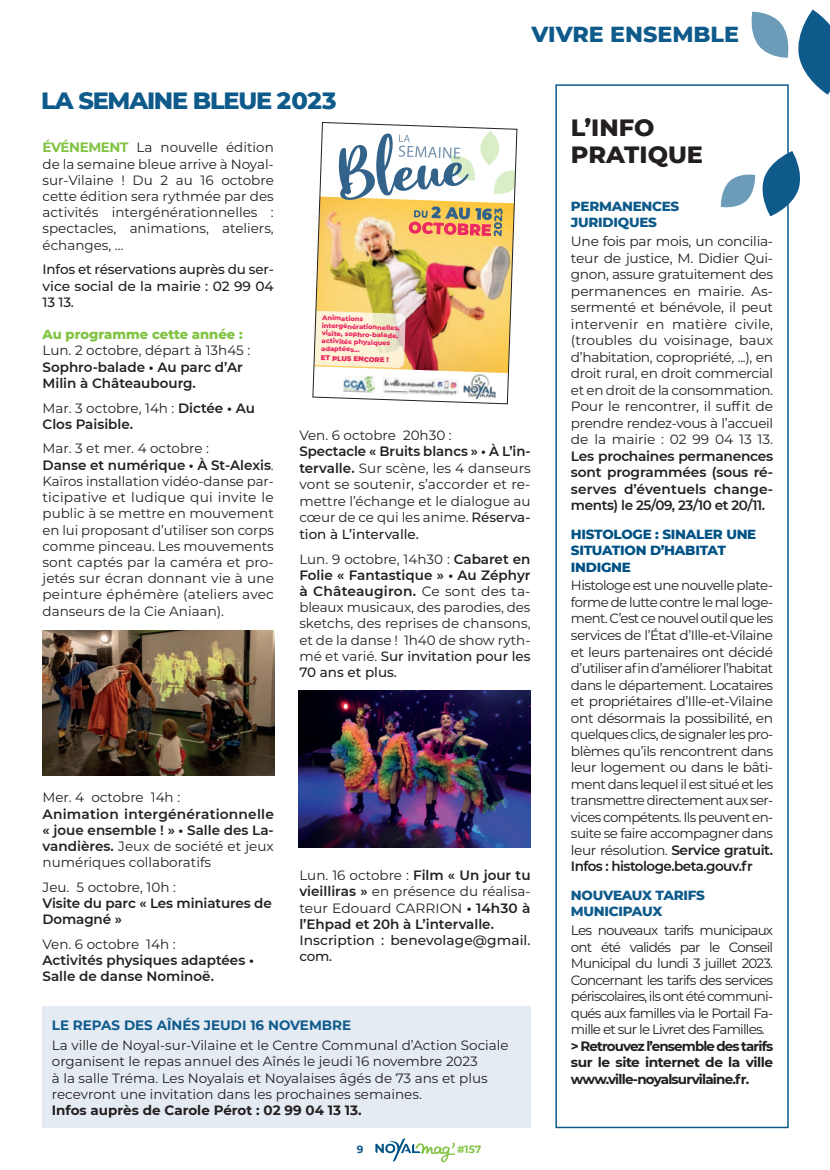
<style>
.page{position:relative;width:830px;height:1170px;background:#fff}
.page>*{position:absolute;margin:0;border:0;box-sizing:border-box;transform-origin:0 0}
.t1{font:78px "Angelina Alt Demo";color:#33638a;scale:1.09 1}
.t2{font:800 24px "Montserrat";letter-spacing:-.05em;color:#0d5a8b}
.t3{font:800 24px/27px "Montserrat";color:#231f20}
.t4{font:800 22.2px "Montserrat";color:#0d5a8b}
.t5{font:13.5px/16.5px "Montserrat";color:#231f20;text-align:justify}
.t6{font:600 13.5px/16.2px "Montserrat";color:#231f20}
.t7{font:500 13.5px/16.2px "Montserrat";letter-spacing:-.005em;color:#231f20;text-align:justify}
.t8{font:700 13.5px/16.5px "Montserrat";letter-spacing:-.035em;color:#231f20;text-align:justify}
.t9{font:800 13.5px/16.2px "Montserrat";letter-spacing:-.02em;color:#0d5a8b}
.t10{font:800 13.5px/16.2px "Montserrat";letter-spacing:-.02em;color:#005285}
.t11{font:700 13.5px "Montserrat";color:#231f20}
.t12{font:700 13.5px "Montserrat";color:#0d5a8b}
.t13{font:800 13.5px "Montserrat";color:#81c342}
.t14{font:700 10.5px "Montserrat";color:#81c342}
.t15{font:700 10.5px "Montserrat";color:#0d5a8b}
.t16{font:900 6.9px "Montserrat";color:#ed2963}
.t17{font:800 6.75px/7.6px "Montserrat";color:#ed2963}
.s1{font-weight:700;color:#81c342}
.s2{font-weight:400}
.s3{font-weight:700}
.s4{font-weight:600}
.s5{font-size:70.95px}
.s6{font-weight:500}
</style>
<div class="page">
<svg style="left:375px;top:1138px;width:80px;height:24px"></svg>
<svg style="left:751px;top:10px;width:78px;height:85px"></svg>
<div style="left:555px;top:84px;width:233px;height:1044px;border:2px solid #0d5a8b"></div>
<svg style="left:720px;top:151px;width:81px;height:65px"></svg>
<div style="left:43px;top:1006px;width:487px;height:121px;background:#e5ebf3"></div>
<img style="left:42px;top:630px;width:232px;height:145px">
<img style="left:312px;top:122px;width:205px;height:282px">
<img style="left:298px;top:690px;width:232px;height:157px">
<h2 class="t2" style="left:41px;top:82px;width:296px">LA SEMAINE BLEUE 2023</h2>
<h3 class="t4" style="left:531px;top:18px;width:209px">VIVRE ENSEMBLE</h3>
<p class="t5" style="left:43px;top:139px;width:233px"><span class="s1">ÉVÉNEMENT</span> La nouvelle édition de la semaine bleue arrive à Noyal&shy;sur-Vilaine ! Du 2 au 16 octobre cette édition sera rythmée par des activités intergénérationnelles : spectacles, animations, ateliers, échanges, ...</p>
<p class="t7" style="left:43px;top:261px;width:233px">Infos et réservations auprès du ser&shy;vice social de la mairie : 02 99 04<br>13 13.</p>
<p class="t13" style="left:43px;top:324px;width:202px">Au programme cette année :</p>
<p class="t6" style="left:43px;top:342px;width:209px"><span class="s2">Lun. 2 octobre, départ à 13h45 :<br></span>Sophro-balade <span class="s3">•</span> Au parc d’Ar<br>Milin à Châteaubourg.</p>
<p class="t6" style="left:43px;top:399px;width:214px"><span class="s2">Mar. 3 octobre, 14h :</span> Dictée <span class="s3">•</span> Au<br>Clos Paisible.</p>
<p class="t5" style="left:43px;top:440px;width:233px;text-align:left">Mar. 3 et mer. 4 octobre :<br><span class="s4">Danse et numérique</span> <span class="s3">•</span> <span class="s4">À St-Alexis</span>.<br>Kaïros installation vidéo-danse par&shy;ticipative et ludique qui invite le public à se mettre en mouvement en lui proposant d’utiliser son corps comme pinceau. Les mouvements sont captés par la caméra et pro&shy;jetés sur écran donnant vie à une peinture éphémère (ateliers avec danseurs de la Cie Aniaan).</p>
<h1 class="t1" style="left:335px;top:139px;width:118px;rotate:-5deg">Ble<span class="s5">u</span>e</h1>
<p class="t17" style="left:322px;top:313px;width:79px;rotate:2deg">Animations intergénérationnelles, visite, sophro-balade, activités physiques adaptées...</p>
<p class="t16" style="left:321px;top:352px;width:69px;rotate:2deg">ET PLUS ENCORE !</p>
<p class="t5" style="left:299px;top:426px;width:233px;text-align:left">Ven. 6 octobre 20h30 :<br><span class="s4">Spectacle « Bruits blancs »</span> <span class="s3">•</span> <span class="s4">À L’in&shy;tervalle.</span> Sur scène, les 4 danseurs vont se soutenir, s’accorder et re&shy;mettre l’échange et le dialogue au cœur de ce qui les anime. <span class="s6">Réserva&shy;tion à L’intervalle.</span></p>
<p class="t5" style="left:299px;top:550px;width:232px">Lun. 9 octobre, 14h30 : <span class="s4">Cabaret en Folie « Fantastique »</span> <span class="s3">•</span> <span class="s4">Au Zéphyr à Châteaugiron.</span> Ce sont des ta&shy;bleaux musicaux, des parodies, des sketchs, des reprises de chansons, et de la danse ! 1h40 de show ryth&shy;mé et varié. <span class="s6">Sur invitation pour les 70 ans et plus.</span></p>
<p class="t5" style="left:43px;top:788px;width:139px">Mer. 4 octobre 14h :</p>
<p class="t6" style="left:43px;top:805px;width:233px;text-align:justify">Animation intergénérationnelle « joue ensemble ! » <span class="s3">•</span> Salle des La&shy;vandières. <span class="s2">Jeux de société et jeux numériques collaboratifs</span></p>
<p class="t5" style="left:43px;top:878px;width:135px">Jeu. 5 octobre, 10h :</p>
<p class="t6" style="left:43px;top:894px;width:230px">Visite du parc « Les miniatures de<br>Domagné »</p>
<p class="t6" style="left:43px;top:935px;width:213px"><span class="s2">Ven. 6 octobre 14h :<br></span>Activités physiques adaptées <span class="s3">•<br></span>Salle de danse Nominoë.</p>
<p class="t6" style="left:299px;top:866px;width:232px;text-align:justify"><span class="s2">Lun. 16 octobre :</span> Film « Un jour tu vieilliras » <span class="s2">en présence du réalisa&shy;teur Edouard CARRION</span> <span class="s3">•</span> 14h30 à l’Ehpad et 20h à L’intervalle.</p>
<p class="t7" style="left:299px;top:931px;width:233px">Inscription : benevolage@gmail. com.</p>
<p class="t12" style="left:52px;top:1015px;width:301px">LE REPAS DES AÎNÉS JEUDI 16 NOVEMBRE</p>
<p class="t5" style="left:52px;top:1036px;width:458px;text-align:left">La ville de Noyal-sur-Vilaine et le Centre Communal d’Action Sociale organisent le repas annuel des Aînés le jeudi 16 novembre 2023<br>à la salle Tréma. Les Noyalais et Noyalaises âgés de 73 ans et plus recevront une invitation dans les prochaines semaines.</p>
<p class="t11" style="left:52px;top:1100px;width:311px">Infos auprès de Carole Pérot : 02 99 04 13 13.</p>
<p class="t15" style="left:357px;top:1141px;width:8px">9</p>
<p class="t14" style="left:457px;top:1141px;width:26px">#157</p>
<h2 class="t3" style="left:570px;top:113px;width:133px">L’INFO<br>PRATIQUE</h2>
<p class="t9" style="left:570px;top:197px;width:110px">PERMANENCES<br>JURIDIQUES</p>
<p class="t5" style="left:570px;top:232px;width:204px">Une fois par mois, un concilia&shy;teur de justice, M. Didier Qui&shy;gnon, assure gratuitement des permanences en mairie. As&shy;sermenté et bénévole, il peut intervenir en matière civile, (troubles du voisinage, baux d’habitation, copropriété, ...), en droit rural, en droit commercial et en droit de la consommation.<br>Pour le rencontrer, il suffit de prendre rendez-vous à l’accueil de la mairie : 02 99 04 13 13.</p>
<p class="t6" style="left:570px;top:447px;width:204px;text-align:justify">Les prochaines permanences sont programmées (sous ré&shy;serves d’éventuels change&shy;ments) le 25/09, 23/10 et 20/11.</p>
<p class="t10" style="left:570px;top:525px;width:187px">HISTOLOGE : SINALER UNE<br>SITUATION D’HABITAT<br>INDIGNE</p>
<p class="t5" style="left:570px;top:577px;width:204px">Histologe est une nouvelle plate&shy;forme de lutte contre le mal loge&shy;ment. C’est ce nouvel outil que les services de l’État d’Ille-et-Vilaine et leurs partenaires ont décidé d’utiliser afin d’améliorer l’habitat dans le département. Locataires et propriétaires d’Ille-et-Vilaine ont désormais la possibilité, en quelques clics, de signaler les pro&shy;blèmes qu’ils rencontrent dans leur logement ou dans le bâti&shy;ment dans lequel il est situé et les transmettre directement aux ser&shy;vices compétents. Ils peuvent en&shy;suite se faire accompagner dans leur résolution. <span class="s4">Service gratuit.<br>Infos : histologe.beta.gouv.fr</span></p>
<p class="t9" style="left:570px;top:886px;width:135px">NOUVEAUX TARIFS<br>MUNICIPAUX</p>
<p class="t5" style="left:570px;top:921px;width:203px">Les nouveaux tarifs municipaux ont été validés par le Conseil Municipal du lundi 3 juillet 2023.<br>Concernant les tarifs des services périscolaires, ils ont été communi&shy;qués aux familles via le Portail Fa&shy;mille et sur le Livret des Familles.</p>
<p class="t8" style="left:570px;top:1036px;width:203px">&gt; Retrouvez l’ensemble des tarifs sur le site internet de la ville www.ville-noyalsurvilaine.fr.</p>
</div>
